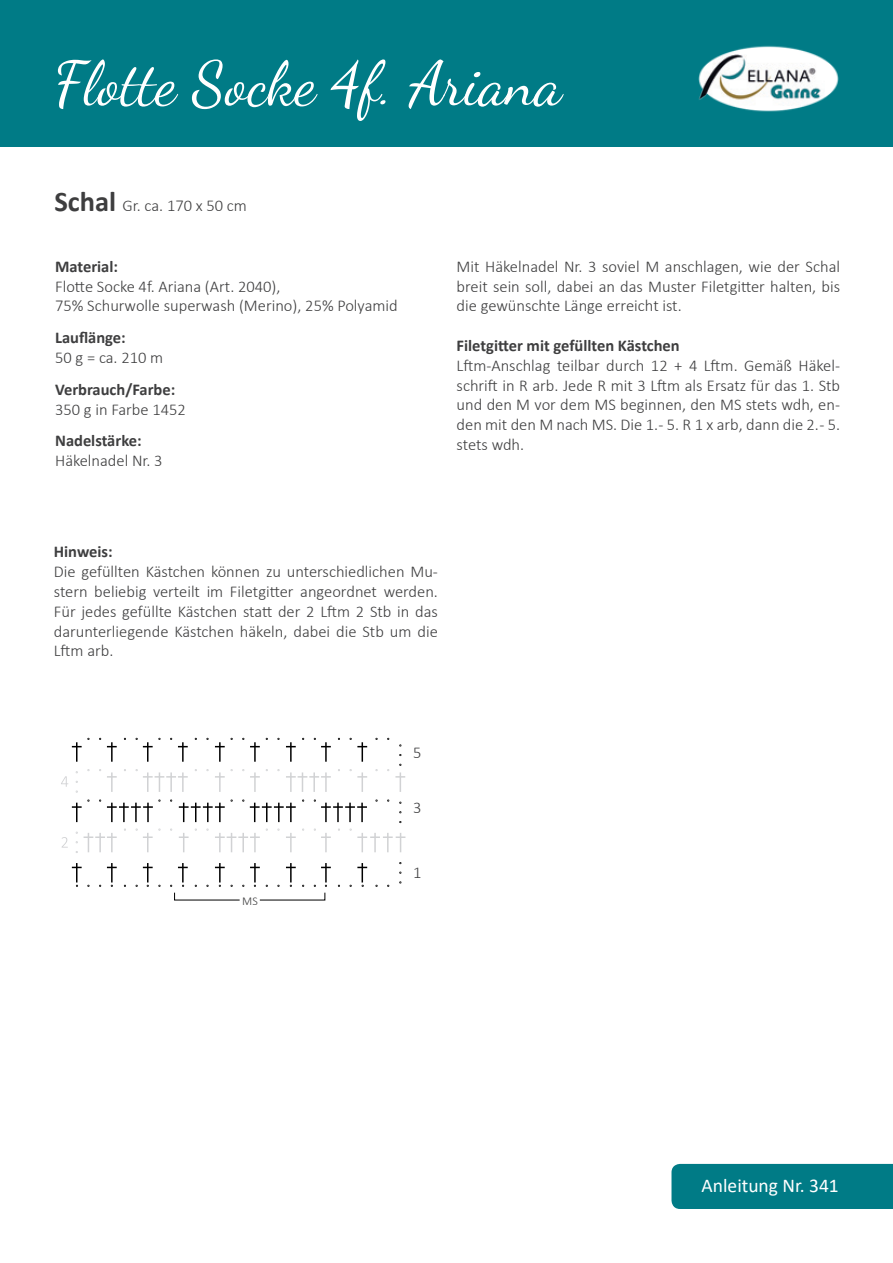
<style>
.page{position:relative;width:893px;height:1263px;background:#fff}
.page>*{position:absolute;margin:0;border:0;box-sizing:border-box;transform-origin:0 0}
.t1{font:61.5px "Dancing Script";color:#fff}
.t2{font:19.5px "Calibri";color:#fff}
.t3{font:300 16.5px/19.8px "Calibri";color:#3e3e3f;text-align:justify}
.t4{font:700 16.5px "Calibri";color:#3e3e3f}
.t5{font:300 12px "Calibri";color:#3e3e3f}
.s1{font-weight:700;font-size:28.5px}
</style>
<div class="page">
<div style="left:671px;top:1164px;width:222px;height:45px;background:#007b86"></div>
<div style="left:0;top:0;width:893px;height:147px;background:#007b86"></div>
<hr style="left:76px;top:742px;width:2px;height:20px;background:#000">
<hr style="left:147px;top:742px;width:2px;height:20px;background:#000">
<hr style="left:219px;top:742px;width:2px;height:20px;background:#000">
<hr style="left:290px;top:742px;width:2px;height:20px;background:#000">
<hr style="left:111px;top:742px;width:2px;height:20px;background:#000">
<hr style="left:111px;top:772px;width:2px;height:20px;background:#d1d2d4">
<hr style="left:219px;top:772px;width:2px;height:20px;background:#d1d2d4">
<hr style="left:254px;top:772px;width:2px;height:20px;background:#d1d2d4">
<svg style="left:286px;top:772px;width:45px;height:20px"></svg>
<hr style="left:182px;top:742px;width:2px;height:20px;background:#000">
<hr style="left:254px;top:742px;width:2px;height:20px;background:#000">
<hr style="left:325px;top:742px;width:2px;height:20px;background:#000">
<svg style="left:72px;top:737px;width:18px;height:10px"></svg>
<svg style="left:72px;top:863px;width:18px;height:24px"></svg>
<svg style="left:72px;top:799px;width:18px;height:23px"></svg>
<svg style="left:215px;top:828px;width:53px;height:24px"></svg>
<svg style="left:179px;top:828px;width:18px;height:24px"></svg>
<svg style="left:286px;top:737px;width:19px;height:10px"></svg>
<svg style="left:286px;top:828px;width:18px;height:24px"></svg>
<svg style="left:215px;top:737px;width:18px;height:10px"></svg>
<svg style="left:179px;top:799px;width:54px;height:23px"></svg>
<svg style="left:215px;top:769px;width:18px;height:9px"></svg>
<svg style="left:99px;top:737px;width:18px;height:10px"></svg>
<svg style="left:99px;top:863px;width:18px;height:24px"></svg>
<svg style="left:99px;top:799px;width:62px;height:23px"></svg>
<svg style="left:99px;top:769px;width:18px;height:9px"></svg>
<svg style="left:135px;top:737px;width:26px;height:10px"></svg>
<svg style="left:135px;top:863px;width:26px;height:24px"></svg>
<svg style="left:135px;top:828px;width:26px;height:24px"></svg>
<svg style="left:135px;top:769px;width:53px;height:23px"></svg>
<svg style="left:170px;top:737px;width:18px;height:10px"></svg>
<svg style="left:313px;top:737px;width:18px;height:10px"></svg>
<svg style="left:242px;top:737px;width:26px;height:10px"></svg>
<svg style="left:242px;top:799px;width:63px;height:23px"></svg>
<svg style="left:242px;top:769px;width:26px;height:9px"></svg>
<svg style="left:349px;top:737px;width:18px;height:25px"></svg>
<svg style="left:349px;top:863px;width:18px;height:24px"></svg>
<svg style="left:349px;top:769px;width:18px;height:23px"></svg>
<svg style="left:387px;top:763px;width:18px;height:29px"></svg>
<svg style="left:313px;top:799px;width:92px;height:53px"></svg>
<svg style="left:75px;top:831px;width:42px;height:22px"></svg>
<svg style="left:61px;top:776px;width:7px;height:11px"></svg>
<svg style="left:62px;top:837px;width:6px;height:11px"></svg>
<svg style="left:170px;top:863px;width:161px;height:38px"></svg>
<img style="left:698px;top:45px;width:141px;height:67px">
<h1 class="t1" style="left:54px;top:47px;width:510px">Flotte Socke 4f. Ariana</h1>
<p class="t3" style="left:54px;top:196px;width:194px"><span class="s1">Schal</span> Gr. ca. 170 x 50 cm</p>
<p class="t4" style="left:55px;top:255px;width:64px">Material:</p>
<p class="t3" style="left:55px;top:276px;width:344px">Flotte Socke 4f. Ariana (Art. 2040),<br>75% Schurwolle superwash (Merino), 25% Polyamid</p>
<p class="t4" style="left:55px;top:326px;width:72px">Lauflänge:</p>
<p class="t3" style="left:55px;top:347px;width:110px">50 g = ca. 210 m</p>
<p class="t4" style="left:55px;top:378px;width:122px">Verbrauch/Farbe:</p>
<p class="t3" style="left:55px;top:399px;width:132px">350 g in Farbe 1452</p>
<p class="t4" style="left:55px;top:429px;width:88px">Nadelstärke:</p>
<p class="t3" style="left:55px;top:451px;width:109px">Häkelnadel Nr. 3</p>
<p class="t3" style="left:457px;top:256px;width:385px">Mit Häkelnadel Nr. 3 soviel M anschlagen, wie der Schal breit sein soll, dabei an das Muster Filetgitter halten, bis die gewünschte Länge erreicht ist.</p>
<p class="t4" style="left:457px;top:334px;width:225px">Filetgitter mit gefüllten Kästchen</p>
<p class="t3" style="left:457px;top:355px;width:385px">Lftm-Anschlag teilbar durch 12 + 4 Lftm. Gemäß Häkel&shy;schrift in R arb. Jede R mit 3 Lftm als Ersatz für das 1. Stb und den M vor dem MS beginnen, den MS stets wdh, en&shy;den mit den M nach MS. Die 1. - 5. R 1 x arb, dann die 2. - 5. stets wdh.</p>
<p class="t4" style="left:54px;top:540px;width:60px">Hinweis:</p>
<p class="t3" style="left:54px;top:562px;width:386px">Die gefüllten Kästchen können zu unterschiedlichen Mu&shy;stern beliebig verteilt im Filetgitter angeordnet werden.<br>Für jedes gefüllte Kästchen statt der 2 Lftm 2 Stb in das darunterliegende Kästchen häkeln, dabei die Stb um die Lftm arb.</p>
<p class="t5" style="left:242px;top:893px;width:17px">MS</p>
<p class="t3" style="left:413px;top:742px;width:10px">5</p>
<p class="t3" style="left:413px;top:797px;width:10px">3</p>
<p class="t3" style="left:413px;top:863px;width:10px">1</p>
<p class="t2" style="left:702px;top:1171px;width:139px">Anleitung Nr. 341</p>
</div>
